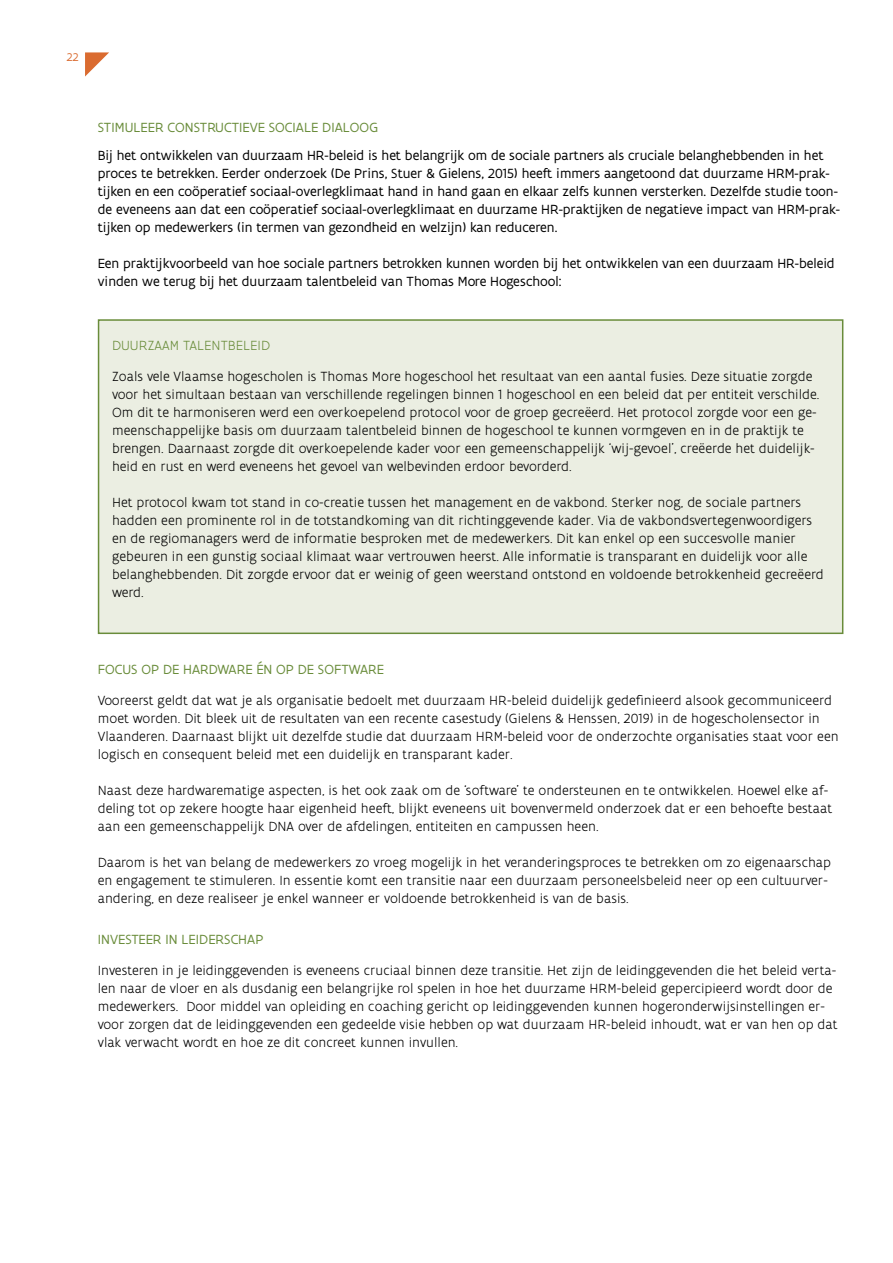
<style>
.page{position:relative;width:893px;height:1263px;background:#fff}
.page>*{position:absolute;margin:0;border:0;box-sizing:border-box;transform-origin:0 0}
.t1{font:300 14.25px/18px "Flanders Art Sans";color:#000}
.t2{font:14.25px/18px "Flanders Art Sans";color:#000}
.Tussentitel__niveau{font:14.25px "Flanders Art Sans";letter-spacing:.005em;color:#698c3a}
.Tussentitel__niveau-2{font:300 14.25px "Flanders Art Sans";letter-spacing:.005em;color:#698c3a}
.t3{font:12px "Flanders Art Sans";color:#da6b30}
</style>
<div class="page">
<div style="left:99px;top:320px;width:744px;height:313px;background:#ebeee2"></div>
<div style="left:98px;top:319px;width:745px;height:315px;border:2px solid #698c3a"></div>
<svg style="left:85px;top:52px;width:24px;height:25px"></svg>
<p class="t3" style="left:67px;top:50px;width:13px">22</p>
<p class="Tussentitel__niveau" style="left:98px;top:118px;width:282px">STIMULEER CONSTRUCTIEVE SOCIALE DIALOOG</p>
<p class="t2" style="left:98px;top:146px;width:744px">Bij het ontwikkelen van duurzaam HR-beleid is het belangrijk om de sociale partners als cruciale belanghebbenden in het proces te betrekken. Eerder onderzoek (De Prins, Stuer &amp; Gielens, 2015) heeft immers aangetoond dat duurzame HRM-prak&shy;tijken en een coöperatief sociaal-overlegklimaat hand in hand gaan en elkaar zelfs kunnen versterken. Dezelfde studie toon&shy;de eveneens aan dat een coöperatief sociaal-overlegklimaat en duurzame HR-praktijken de negatieve impact van HRM-prak&shy;tijken op medewerkers (in termen van gezondheid en welzijn) kan reduceren.</p>
<p class="t2" style="left:98px;top:254px;width:738px">Een praktijkvoorbeeld van hoe sociale partners betrokken kunnen worden bij het ontwikkelen van een duurzaam HR-beleid vinden we terug bij het duurzaam talentbeleid van Thomas More Hogeschool:</p>
<p class="Tussentitel__niveau-2" style="left:112px;top:337px;width:160px">DUURZAAM TALENTBELEID</p>
<p class="t1" style="left:112px;top:367px;width:709px">Zoals vele Vlaamse hogescholen is Thomas More hogeschool het resultaat van een aantal fusies. Deze situatie zorgde voor het simultaan bestaan van verschillende regelingen binnen 1 hogeschool en een beleid dat per entiteit verschilde.</p>
<p class="t1" style="left:112px;top:403px;width:706px">Om dit te harmoniseren werd een overkoepelend protocol voor de groep gecreëerd. Het protocol zorgde voor een ge&shy;meenschappelijke basis om duurzaam talentbeleid binnen de hogeschool te kunnen vormgeven en in de praktijk te brengen. Daarnaast zorgde dit overkoepelende kader voor een gemeenschappelijk ‘wij-gevoel’, creëerde het duidelijk&shy;heid en rust en werd eveneens het gevoel van welbevinden erdoor bevorderd.</p>
<p class="t1" style="left:112px;top:493px;width:713px">Het protocol kwam tot stand in co-creatie tussen het management en de vakbond. Sterker nog, de sociale partners hadden een prominente rol in de totstandkoming van dit richtinggevende kader. Via de vakbondsvertegenwoordigers en de regiomanagers werd de informatie besproken met de medewerkers. Dit kan enkel op een succesvolle manier gebeuren in een gunstig sociaal klimaat waar vertrouwen heerst. Alle informatie is transparant en duidelijk voor alle belanghebbenden. Dit zorgde ervoor dat er weinig of geen weerstand ontstond en voldoende betrokkenheid gecreëerd werd.</p>
<p class="Tussentitel__niveau" style="left:98px;top:661px;width:288px">FOCUS OP DE HARDWARE ÉN OP DE SOFTWARE</p>
<p class="t1" style="left:98px;top:691px;width:742px">Vooreerst geldt dat wat je als organisatie bedoelt met duurzaam HR-beleid duidelijk gedefinieerd alsook gecommuniceerd moet worden. Dit bleek uit de resultaten van een recente casestudy (Gielens &amp; Henssen, 2019) in de hogescholensector in Vlaanderen. Daarnaast blijkt uit dezelfde studie dat duurzaam HRM-beleid voor de onderzochte organisaties staat voor een logisch en consequent beleid met een duidelijk en transparant kader.</p>
<p class="t1" style="left:98px;top:781px;width:736px">Naast deze hardwarematige aspecten, is het ook zaak om de ‘software’ te ondersteunen en te ontwikkelen. Hoewel elke af&shy;deling tot op zekere hoogte haar eigenheid heeft, blijkt eveneens uit bovenvermeld onderzoek dat er een behoefte bestaat aan een gemeenschappelijk DNA over de afdelingen, entiteiten en campussen heen.</p>
<p class="t1" style="left:98px;top:853px;width:735px">Daarom is het van belang de medewerkers zo vroeg mogelijk in het veranderingsproces te betrekken om zo eigenaarschap en engagement te stimuleren. In essentie komt een transitie naar een duurzaam personeelsbeleid neer op een cultuurver&shy;andering, en deze realiseer je enkel wanneer er voldoende betrokkenheid is van de basis.</p>
<p class="Tussentitel__niveau" style="left:98px;top:931px;width:167px">INVESTEER IN LEIDERSCHAP</p>
<p class="t1" style="left:98px;top:961px;width:741px">Investeren in je leidinggevenden is eveneens cruciaal binnen deze transitie. Het zijn de leidinggevenden die het beleid verta&shy;len naar de vloer en als dusdanig een belangrijke rol spelen in hoe het duurzame HRM-beleid gepercipieerd wordt door de medewerkers. Door middel van opleiding en coaching gericht op leidinggevenden kunnen hogeronderwijsinstellingen er&shy;voor zorgen dat de leidinggevenden een gedeelde visie hebben op wat duurzaam HR-beleid inhoudt, wat er van hen op dat vlak verwacht wordt en hoe ze dit concreet kunnen invullen.</p>
</div>
